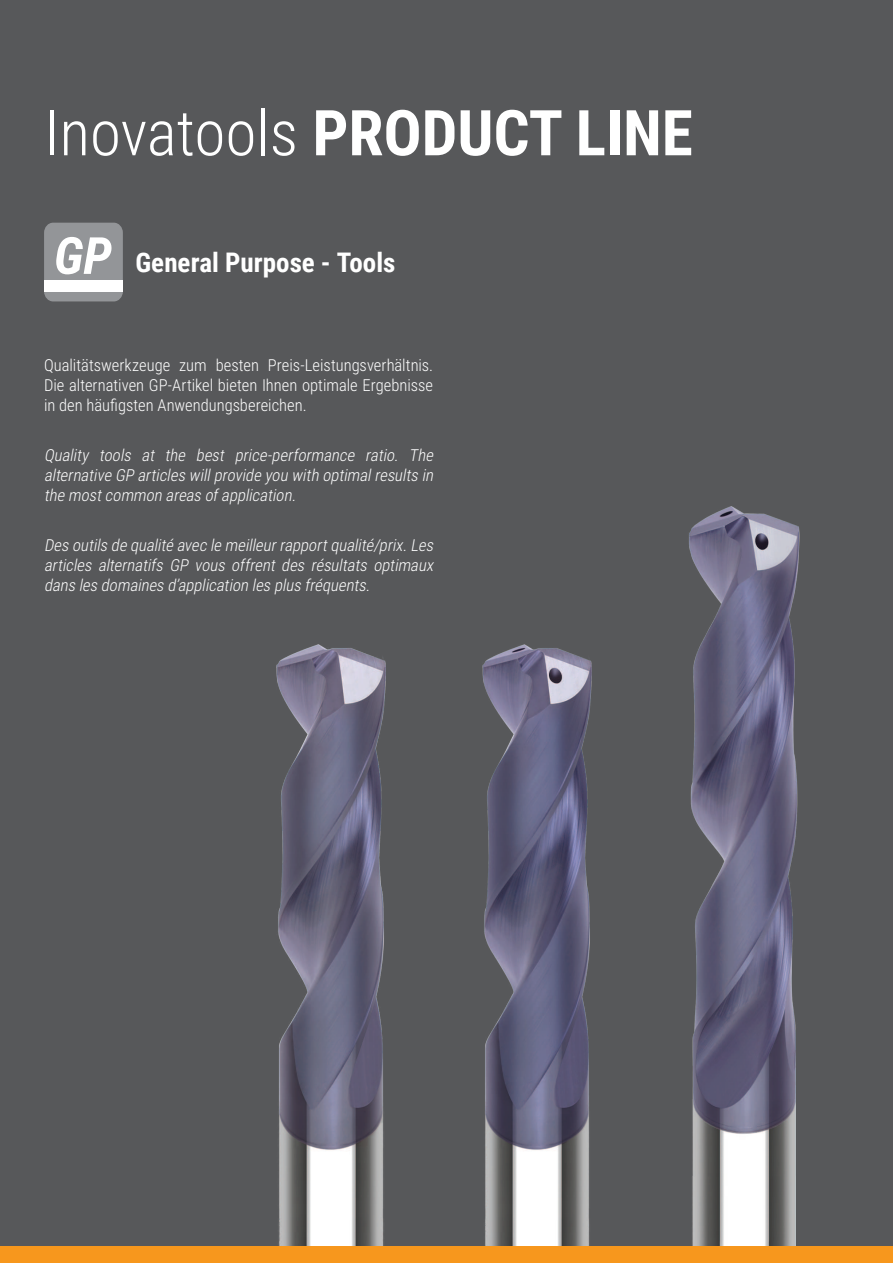
<style>
.page{position:relative;width:893px;height:1263px;background:#fff}
.page>*{position:absolute;margin:0;border:0;box-sizing:border-box;transform-origin:0 0}
.t1{font:700 63.15px "Roboto Condensed";color:#fff}
.t2{font:700 27px "Roboto Condensed";color:#fff}
.t3{font:italic 300 16.5px/19.8px "Roboto Condensed";color:#fff;text-align:justify}
.t4{font:300 16.5px/19.8px "Roboto Condensed";color:#fff;text-align:justify}
.s1{font-weight:300}
.s2{font-style:italic;font-size:51.3px}
</style>
<div class="page">
<div style="left:0;top:1245px;width:893px;height:18px;background:#f7971d"></div>
<div style="left:0;top:0;width:893px;height:1246px;background:#57585a"></div>
<div style="left:44px;top:223px;width:79px;height:78px;background:#939598;border-radius:10px"></div>
<div style="left:44px;top:280px;width:79px;height:11px;background:#fff"></div>
<img style="left:276px;top:645px;width:109px;height:600px">
<img style="left:483px;top:645px;width:108px;height:600px">
<img style="left:689px;top:506px;width:110px;height:739px">
<h1 class="t1" style="left:44px;top:105px;width:650px"><span class="s1">Inovatools</span> PRODUCT LINE</h1>
<h2 class="t2" style="left:54px;top:251px;width:343px"><span class="s2">GP</span> General Purpose - Tools</h2>
<p class="t4" style="left:44px;top:357px;width:391px">Qualitätswerkzeuge zum besten Preis-Leistungsverhältnis.<br>Die alternativen GP-Artikel bieten Ihnen optimale Ergebnisse in den häu昀椀gsten Anwendungsbereichen.</p>
<p class="t3" style="left:44px;top:445px;width:394px">Quality tools at the best price-performance ratio. The alternative GP articles willprovide you with optimalresults in the mostcommon areas ofapplication.</p>
<p class="t3" style="left:44px;top:535px;width:394px">Des outils de qualité avec le meilleurrapportqualité/prix.Les articles alternatifs GP vous offrent des résultats optimaux dans les domaines d’application les plus fréquents.</p>
</div>
